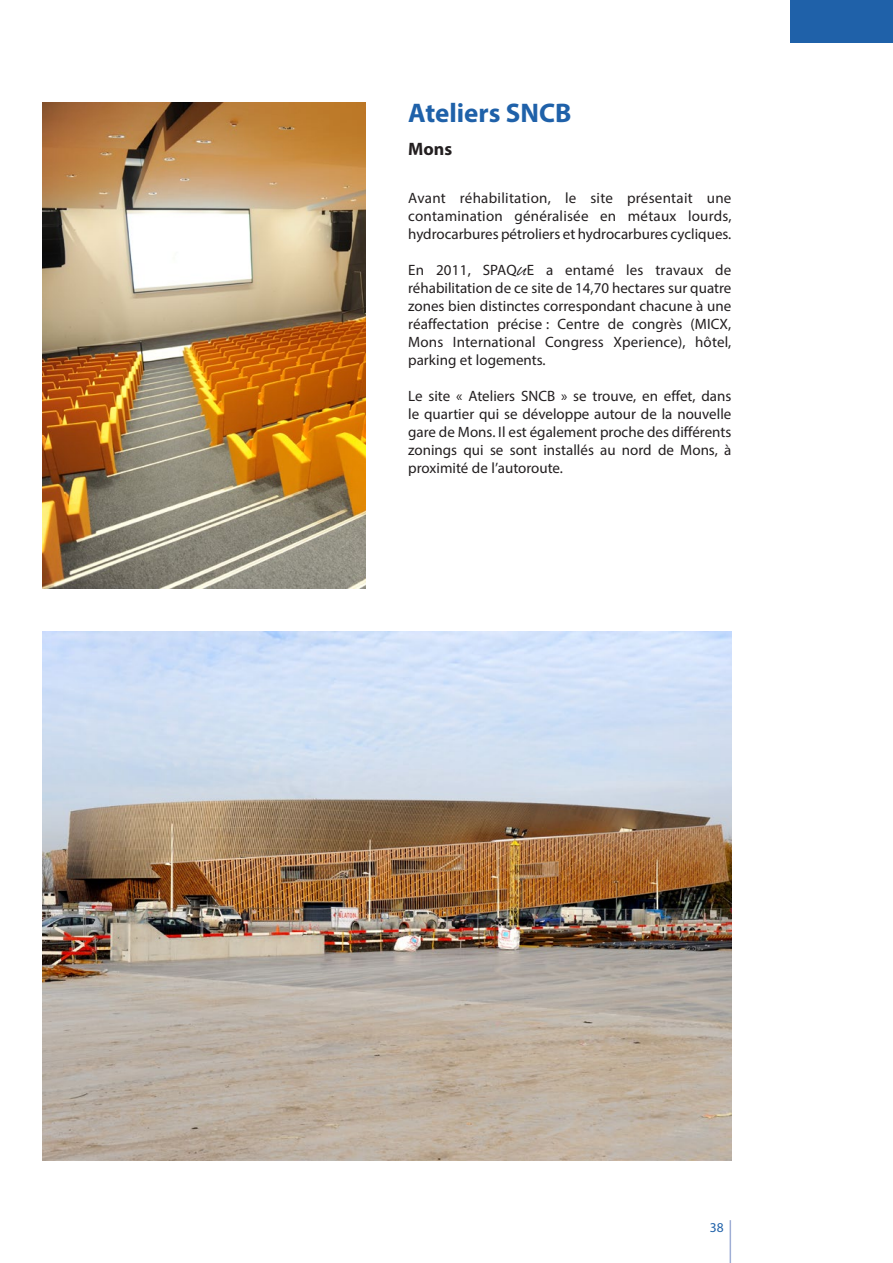
<style>
.page{position:relative;width:893px;height:1263px;background:#fff}
.page>*{position:absolute;margin:0;border:0;box-sizing:border-box;transform-origin:0 0}
.t1{font:700 27px "Myriad Pro";color:#1f61a9}
.t2{font:700 18px "Myriad Pro";color:#231f20}
.t3{font:15px/18px "Myriad Pro";color:#231f20;text-align:justify}
.t4{font:13.5px "Myriad Pro";color:#1f61a9}
.s1{font-family:"SPA Qu E"}
</style>
<div class="page">
<div style="left:791px;top:0;width:102px;height:42px;background:#1f61a9"></div>
<hr style="left:730px;top:1220px;width:1px;height:43px;background:#9faed5">
<img style="left:43px;top:102px;width:323px;height:487px">
<img style="left:43px;top:631px;width:688px;height:530px">
<h1 class="t1" style="left:408px;top:96px;width:165px">Ateliers SNCB</h1>
<p class="t2" style="left:408px;top:137px;width:46px">Mons</p>
<p class="t3" style="left:408px;top:189px;width:325px">Avant réhabilitation, le site présentait une contamination généralisée en métaux lourds, hydrocarbures pétroliers et hydrocarbures cycliques.</p>
<p class="t3" style="left:408px;top:261px;width:325px">En 2011, SPAQ<span class="s1">u</span>E a entamé les travaux de réhabilitation de ce site de 14,70 hectares sur quatre zones bien distinctes correspondant chacune à une réaffectation précise : Centre de congrès (MICX, Mons International Congress Xperience), hôtel, parking et logements.</p>
<p class="t3" style="left:408px;top:387px;width:325px">Le site « Ateliers SNCB » se trouve, en effet, dans le quartier qui se développe autour de la nouvelle gare de Mons. Il est également proche des différents zonings qui se sont installés au nord de Mons, à proximité de l’autoroute.</p>
<p class="t4" style="left:710px;top:1219px;width:15px">38</p>
</div>
